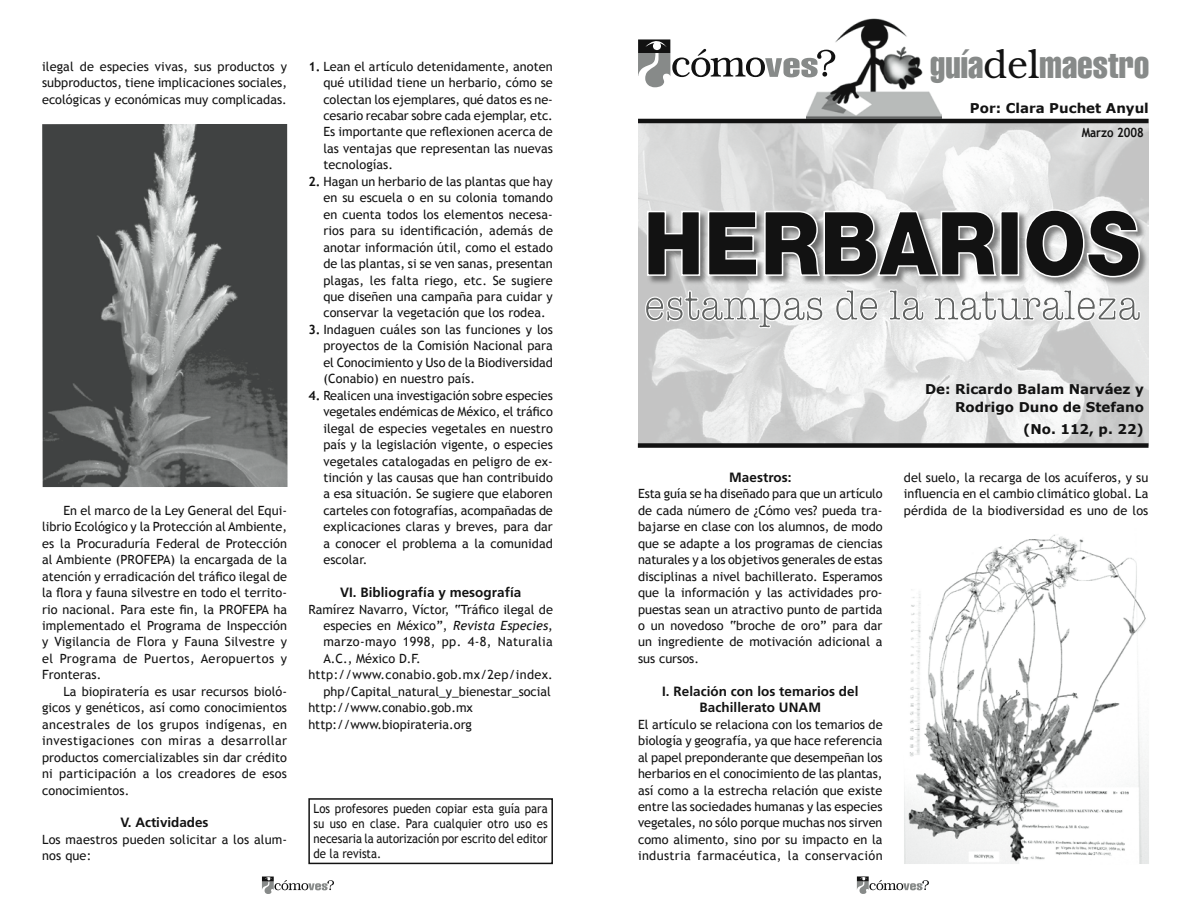
<style>
.page{position:relative;width:1191px;height:915px;background:#fff}
.page>*{position:absolute;margin:0;border:0;box-sizing:border-box;transform-origin:0 0}
.t1{font:extra-condensed 36px "Helvetica";color:#878a89}
.t2{font:700 13.5px/16.5px "Frutiger";letter-spacing:.005em;color:#121212;text-align:center}
.t3{font:700 13.5px/18px "Verdana";color:#121212;text-align:right}
.t4{font:12.75px/16.5px "Trebuchet MS";letter-spacing:.005em;color:#121212;text-align:justify}
.t5{font:12.75px/15px "Trebuchet MS";letter-spacing:.005em;color:#121212;text-align:justify;scale:.9 1}
.t6{font:12.75px "Trebuchet MS";letter-spacing:.025em;color:#121212}
.t7{font:700 12.75px "Trebuchet MS";color:#121212;scale:.9 1}
.s1{font-weight:700}
.s2{font-style:italic}
.s3{font-family:"Bookman Std";font-weight:300;font-stretch:normal;font-size:40.35px;color:#121212}
</style>
<div class="page">
<svg style="left:857px;top:876px;width:72px;height:17px"></svg>
<svg style="left:262px;top:876px;width:72px;height:17px"></svg>
<img style="left:638px;top:123px;width:510px;height:320px">
<hr style="left:638px;top:119px;width:510px;height:4px;background:#121212">
<img style="left:807px;top:18px;width:135px;height:101px">
<svg style="left:638px;top:443px;width:510px;height:4px;background:#1e1e1e"></svg>
<div style="left:308px;top:797px;width:245px;height:66px;border:2px solid #121212"></div>
<svg style="left:638px;top:39px;width:197px;height:48px"></svg>
<svg style="left:644px;top:208px;width:497px;height:121px"></svg>
<img style="left:42px;top:124px;width:246px;height:363px">
<img style="left:904px;top:534px;width:245px;height:329px">
<p class="t4" style="left:42px;top:58px;width:246px">ilegal de especies vivas, sus productos y subproductos, tiene implicaciones sociales, ecológicas y económicas muy complicadas.</p>
<p class="t4" style="left:42px;top:502px;width:246px;text-indent:21px">En el marco de la Ley General del Equi&shy;librio Ecológico y la Protección al Ambiente, es la Procuraduría Federal de Protección al Ambiente (PROFEPA) la encargada de la atención y erradicación del tráfico ilegal de la flora y fauna silvestre en todo el territo&shy;rio nacional. Para este fin, la PROFEPA ha implementado el Programa de Inspección y Vigilancia de Flora y Fauna Silvestre y el Programa de Puertos, Aeropuertos y Fronteras.</p>
<p class="t4" style="left:42px;top:683px;width:246px;text-indent:21px">La biopiratería es usar recursos bioló&shy;gicos y genéticos, así como conocimientos ancestrales de los grupos indígenas, en investigaciones con miras a desarrollar productos comercializables sin dar crédito ni participación a los creadores de esos conocimientos.</p>
<p class="t2" style="left:121px;top:814px;width:89px">V. Actividades</p>
<p class="t4" style="left:42px;top:831px;width:246px">Los maestros pueden solicitar a los alum&shy;nos que:</p>
<p class="t4" style="left:323px;top:58px;width:231px;text-indent:-15px"><span class="s1">1.</span> Lean el artículo detenidamente, anoten qué utilidad tiene un herbario, cómo se colectan los ejemplares, qué datos es ne&shy;cesario recabar sobre cada ejemplar, etc.<br>Es importante que reflexionen acerca de las ventajas que representan las nuevas tecnologías.</p>
<p class="t4" style="left:323px;top:173px;width:231px;text-indent:-15px"><span class="s1">2.</span> Hagan un herbario de las plantas que hay en su escuela o en su colonia tomando en cuenta todos los elementos necesa&shy;rios para su identificación, además de anotar información útil, como el estado de las plantas, si se ven sanas, presentan plagas, les falta riego, etc. Se sugiere que diseñen una campaña para cuidar y conservar la vegetación que los rodea.</p>
<p class="t4" style="left:323px;top:321px;width:231px;text-indent:-15px"><span class="s1">3.</span> Indaguen cuáles son las funciones y los proyectos de la Comisión Nacional para el Conocimiento y Uso de la Biodiversidad (Conabio) en nuestro país.</p>
<p class="t4" style="left:323px;top:387px;width:231px;text-indent:-15px"><span class="s1">4.</span> Realicen una investigación sobre especies vegetales endémicas de México, el tráfico ilegal de especies vegetales en nuestro país y la legislación vigente, o especies vegetales catalogadas en peligro de ex&shy;tinción y las causas que han contribuido a esa situación. Se sugiere que elaboren carteles con fotografías, acompañadas de explicaciones claras y breves, para dar a conocer el problema a la comunidad escolar.</p>
<p class="t2" style="left:340px;top:584px;width:183px">VI. Bibliografía y mesografía</p>
<p class="t4" style="left:308px;top:600px;width:246px">Ramírez Navarro, Víctor, “Tráfico ilegal de</p>
<p class="t4" style="left:323px;top:617px;width:231px">especies en México”, <span class="s2">Revista Especies</span>,</p>
<p class="t6" style="left:323px;top:634px;width:231px">marzo-mayo 1998, pp. 4-8, Naturalia</p>
<p class="t4" style="left:323px;top:650px;width:99px">A.C., México D.F.</p>
<p class="t6" style="left:308px;top:667px;width:246px">http://www.conabio.gob.mx/2ep/index.</p>
<p class="t4" style="left:323px;top:683px;width:229px">php/Capital_natural_y_bienestar_social</p>
<p class="t4" style="left:308px;top:699px;width:166px">http://www.conabio.gob.mx</p>
<p class="t4" style="left:308px;top:716px;width:165px">http://www.biopirateria.org</p>
<p class="t5" style="left:313px;top:801px;width:262px">Los profesores pueden copiar esta guía para su uso en clase. Para cualquier otro uso es necesaria la autorización por escrito del editor de la revista.</p>
<h1 class="t1" style="left:930px;top:45px;width:221px">guía<span class="s3">del</span>maestro</h1>
<p class="t3" style="left:970px;top:99px;width:180px">Por: Clara Puchet Anyul</p>
<p class="t7" style="left:1081px;top:125px;width:71px">Marzo 2008</p>
<p class="t2" style="left:729px;top:468px;width:64px">Maestros:</p>
<p class="t4" style="left:638px;top:485px;width:246px">Esta guía se ha diseñado para que un artículo de cada número de ¿Cómo ves? pueda tra&shy;bajarse en clase con los alumnos, de modo que se adapte a los programas de ciencias naturales y a los objetivos generales de estas disciplinas a nivel bachillerato. Esperamos que la información y las actividades pro&shy;puestas sean un atractivo punto de partida o un novedoso “broche de oro” para dar un ingrediente de motivación adicional a sus cursos.</p>
<p class="t2" style="left:662px;top:682px;width:198px">I. Relación con los temarios del<br>Bachillerato UNAM</p>
<p class="t4" style="left:638px;top:716px;width:246px">El artículo se relaciona con los temarios de biología y geografía, ya que hace referencia al papel preponderante que desempeñan los herbarios en el conocimiento de las plantas, así como a la estrecha relación que existe entre las sociedades humanas y las especies vegetales, no sólo porque muchas nos sirven como alimento, sino por su impacto en la industria farmacéutica, la conservación</p>
<p class="t3" style="left:925px;top:380px;width:220px">De: Ricardo Balam Narváez y<br>Rodrigo Duno de Stefano</p>
<p class="t3" style="left:1023px;top:419px;width:122px">(No. 112, p. 22)</p>
<p class="t4" style="left:904px;top:469px;width:246px">del suelo, la recarga de los acuíferos, y su influencia en el cambio climático global. La pérdida de la biodiversidad es uno de los</p>
</div>
